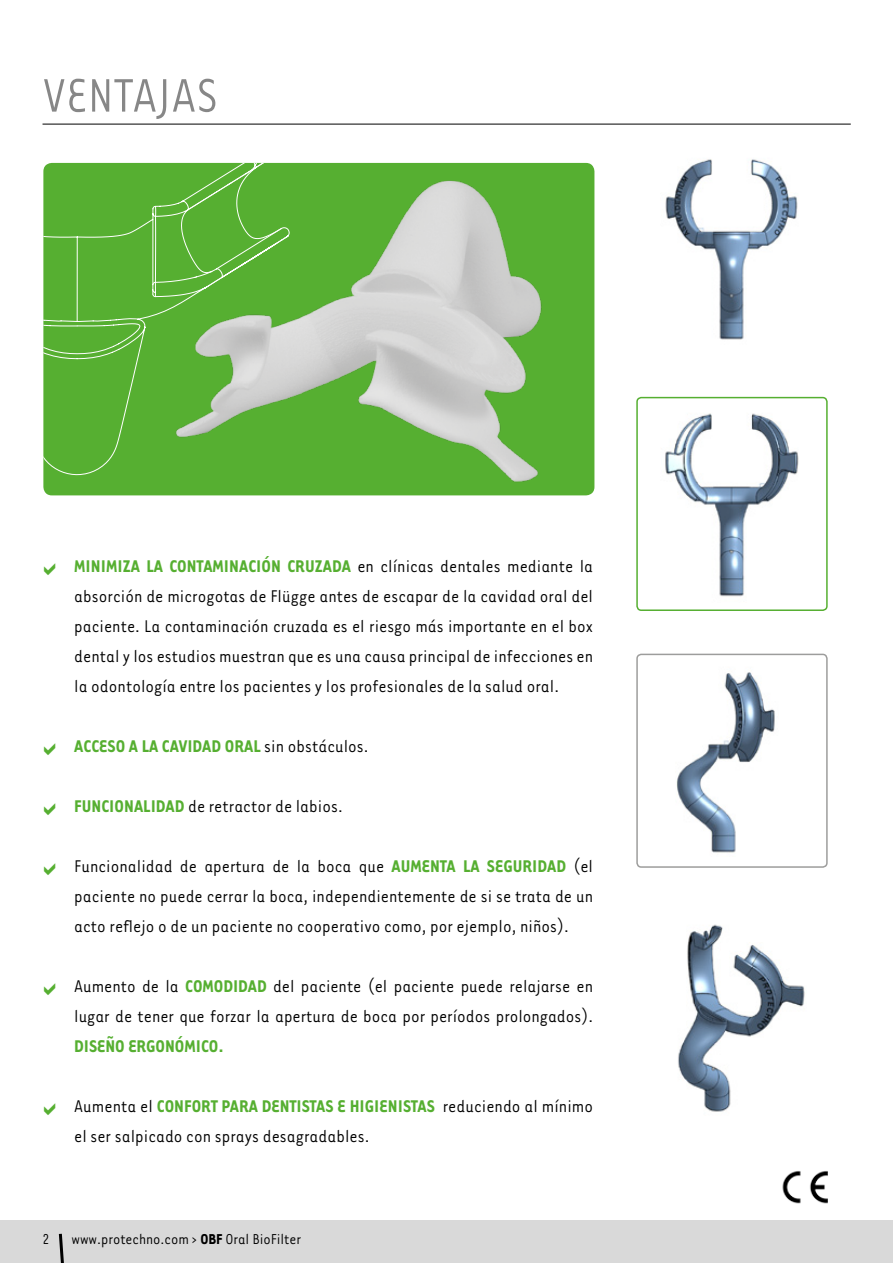
<style>
.page{position:relative;width:893px;height:1263px;background:#fff}
.page>*{position:absolute;margin:0;border:0;box-sizing:border-box;transform-origin:0 0}
.t1{font:54px "Tarzana Narrow";color:#878787}
.t2{font:19.5px/30px "Tarzana Narrow";letter-spacing:.005em;color:#000;text-align:justify}
.t3{font:700 19.5px "Tarzana Narrow";color:#56af31}
.t4{font:16.5px "Tarzana Narrow";color:#000}
.s1{font-weight:700;color:#56af31}
.s2{font-weight:400;color:#000}
.s3{font-weight:700}
</style>
<div class="page">
<div style="left:0;top:1220px;width:893px;height:43px;background:#d9d9d9"></div>
<svg style="left:58px;top:1233px;width:6px;height:30px"></svg>
<hr style="left:43px;top:124px;width:808px;height:1px;background:#000">
<img style="left:665px;top:413px;width:134px;height:184px">
<div style="left:636px;top:397px;width:192px;height:214px;border:2px solid #56af31;border-radius:4px"></div>
<img style="left:665px;top:159px;width:133px;height:181px">
<img style="left:676px;top:672px;width:99px;height:181px">
<div style="left:636px;top:654px;width:192px;height:214px;border:2px solid #9d9d9c;border-radius:4px"></div>
<img style="left:678px;top:924px;width:127px;height:188px">
<div style="left:43px;top:163px;width:113px;height:312px;background:#56af31"></div>
<img style="left:156px;top:162px;width:438px;height:334px">
<img style="left:782px;top:1171px;width:46px;height:33px">
<h1 class="t1" style="left:43px;top:63px;width:177px">VENTAJAS</h1>
<p class="t2" style="left:74px;top:550px;width:520px"><span class="s1">MINIMIZA LA CONTAMINACIÓN CRUZADA</span> en clínicas dentales mediante la absorción de microgotas de Flügge antes de escapar de la cavidad oral del paciente. La contaminación cruzada es el riesgo más importante en el box dental y los estudios muestran que es una causa principal de infecciones en la odontología entre los pacientes y los profesionales de la salud oral.</p>
<p class="t3" style="left:74px;top:734px;width:296px">ACCESO A LA CAVIDAD ORAL <span class="s2">sin obstáculos.</span></p>
<p class="t2" style="left:74px;top:790px;width:270px"><span class="s1">FUNCIONALIDAD</span> de retractor de labios.</p>
<p class="t2" style="left:74px;top:850px;width:520px">Funcionalidad de apertura de la boca que <span class="s1">AUMENTA LA SEGURIDAD</span> (el paciente no puede cerrar la boca, independientemente de si se trata de un acto reflejo o de un paciente no cooperativo como, por ejemplo, niños).</p>
<p class="t2" style="left:74px;top:970px;width:520px">Aumento de la <span class="s1">COMODIDAD</span> del paciente (el paciente puede relajarse en lugar de tener que forzar la apertura de boca por períodos prolongados).</p>
<p class="t3" style="left:74px;top:1034px;width:151px">DISEÑO ERGONÓMICO.</p>
<p class="t2" style="left:74px;top:1090px;width:520px">Aumenta el <span class="s1">CONFORT PARA DENTISTAS E HIGIENISTAS</span> reduciendo al mínimo el ser salpicado con sprays desagradables.</p>
<p class="t4" style="left:43px;top:1229px;width:8px">2</p>
<p class="t4" style="left:71px;top:1229px;width:231px">www.protechno.com &gt; <span class="s3">OBF</span> Oral BioFilter</p>
</div>
